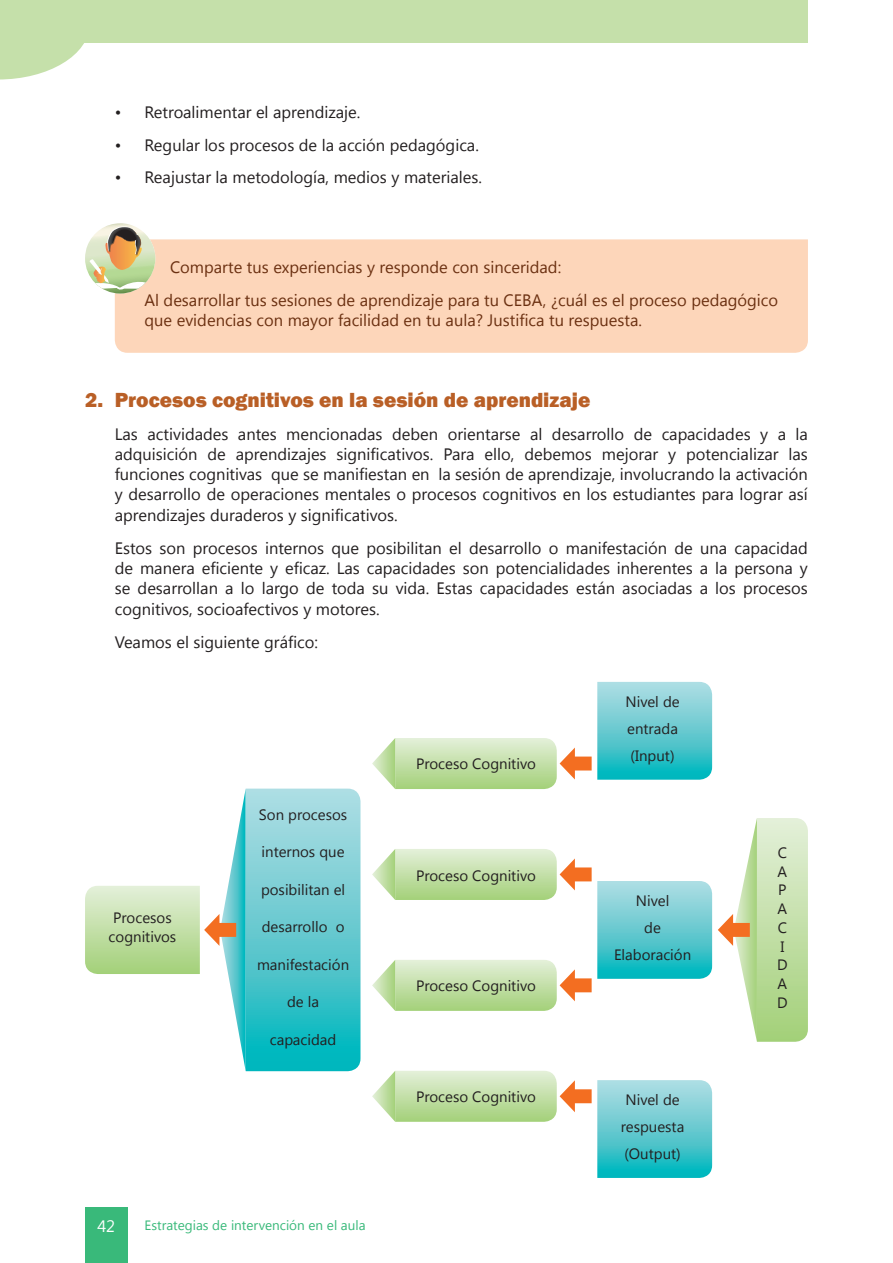
<style>
.page{position:relative;width:893px;height:1263px;background:#fff}
.page>*{position:absolute;margin:0;border:0;box-sizing:border-box;transform-origin:0 0}
.t1{font:800 21px "Franklin Gothic";color:#b95f26}
.t2{font:16.5px/20.2px "Segoe UI";color:#231f20;text-align:justify}
.t3{font:16.5px/33px "Segoe UI";color:#6b3011}
.t4{font:16.5px "Segoe UI";color:#fff}
.t5{font:15px/18.8px "Segoe UI";color:#231f20;text-align:center}
.t6{font:13.5px "Segoe UI";color:#39b97a}
</style>
<div class="page">
<div style="left:85px;top:1208px;width:43px;height:55px;background:#39b97a"></div>
<div style="left:0;top:0;width:808px;height:43px;background:#c5e0aa"></div>
<svg style="left:0;top:43px;width:84px;height:37px"></svg>
<svg style="left:718px;top:818px;width:90px;height:224px"></svg>
<svg style="left:85px;top:789px;width:275px;height:282px"></svg>
<svg style="left:372px;top:682px;width:340px;height:107px"></svg>
<svg style="left:372px;top:849px;width:340px;height:162px"></svg>
<svg style="left:372px;top:1071px;width:340px;height:107px"></svg>
<div style="left:115px;top:239px;width:693px;height:114px;background:#fdd6ba"></div>
<svg style="left:85px;top:223px;width:70px;height:71px"></svg>
<p class="t2" style="left:115px;top:102px;width:247px">• Retroalimentar el aprendizaje.</p>
<p class="t2" style="left:115px;top:134px;width:366px">• Regular los procesos de la acción pedagógica.</p>
<p class="t2" style="left:115px;top:167px;width:369px">• Reajustar la metodología, medios y materiales.</p>
<p class="t3" style="left:145px;top:249px;width:635px;text-indent:26px">Comparte tus experiencias y responde con sinceridad:<br>Al desarrollar tus sesiones de aprendizaje para tu CEBA, ¿cuál es el proceso pedagógico</p>
<p class="t3" style="left:145px;top:303px;width:499px">que evidencias con mayor facilidad en tu aula? Justifica tu respuesta.</p>
<p class="t1" style="left:85px;top:386px;width:507px">2. Procesos cognitivos en la sesión de aprendizaje</p>
<p class="t2" style="left:115px;top:423px;width:695px">Las actividades antes mencionadas deben orientarse al desarrollo de capacidades y a la adquisición de aprendizajes significativos. Para ello, debemos mejorar y potencializar las funciones cognitivas que se manifiestan en la sesión de aprendizaje, involucrando la activación y desarrollo de operaciones mentales o procesos cognitivos en los estudiantes para lograr así aprendizajes duraderos y significativos.</p>
<p class="t2" style="left:115px;top:537px;width:695px">Estos son procesos internos que posibilitan el desarrollo o manifestación de una capacidad de manera eficiente y eficaz. Las capacidades son potencialidades inherentes a la persona y se desarrollan a lo largo de toda su vida. Estas capacidades están asociadas a los procesos cognitivos, socioafectivos y motores.</p>
<p class="t2" style="left:115px;top:631px;width:205px">Veamos el siguiente gráfico:</p>
<p class="t5" style="left:109px;top:908px;width:69px">Procesos cognitivos</p>
<p class="t5" style="left:259px;top:804px;width:90px">Son procesos</p>
<p class="t5" style="left:262px;top:842px;width:85px">internos que</p>
<p class="t5" style="left:261px;top:879px;width:86px">posibilitan el</p>
<p class="t5" style="left:262px;top:917px;width:84px">desarrollo o</p>
<p class="t5" style="left:257px;top:954px;width:94px">manifestación</p>
<p class="t5" style="left:287px;top:992px;width:34px">de la</p>
<p class="t5" style="left:270px;top:1029px;width:68px">capacidad</p>
<p class="t4" style="left:97px;top:1215px;width:19px">42</p>
<p class="t6" style="left:145px;top:1216px;width:223px">Estrategias de intervención en el aula</p>
<p class="t5" style="left:416px;top:754px;width:121px">Proceso Cognitivo</p>
<p class="t5" style="left:416px;top:866px;width:121px">Proceso Cognitivo</p>
<p class="t5" style="left:416px;top:975px;width:121px">Proceso Cognitivo</p>
<p class="t5" style="left:416px;top:1086px;width:121px">Proceso Cognitivo</p>
<p class="t5" style="left:625px;top:688px;width:56px;line-height:27px;text-align:justify">Nivel de entrada (Input)</p>
<p class="t5" style="left:614px;top:887px;width:79px;line-height:27px">Nivel<br>de<br>Elaboración</p>
<p class="t5" style="left:621px;top:1085px;width:65px;line-height:27px">Nivel de respuesta (Output)</p>
<p class="t5" style="left:777px;top:842px;width:12px;text-align:left">C<br>A<br>P<br>A<br>C<br>I<br>D<br>A<br>D</p>
</div>
